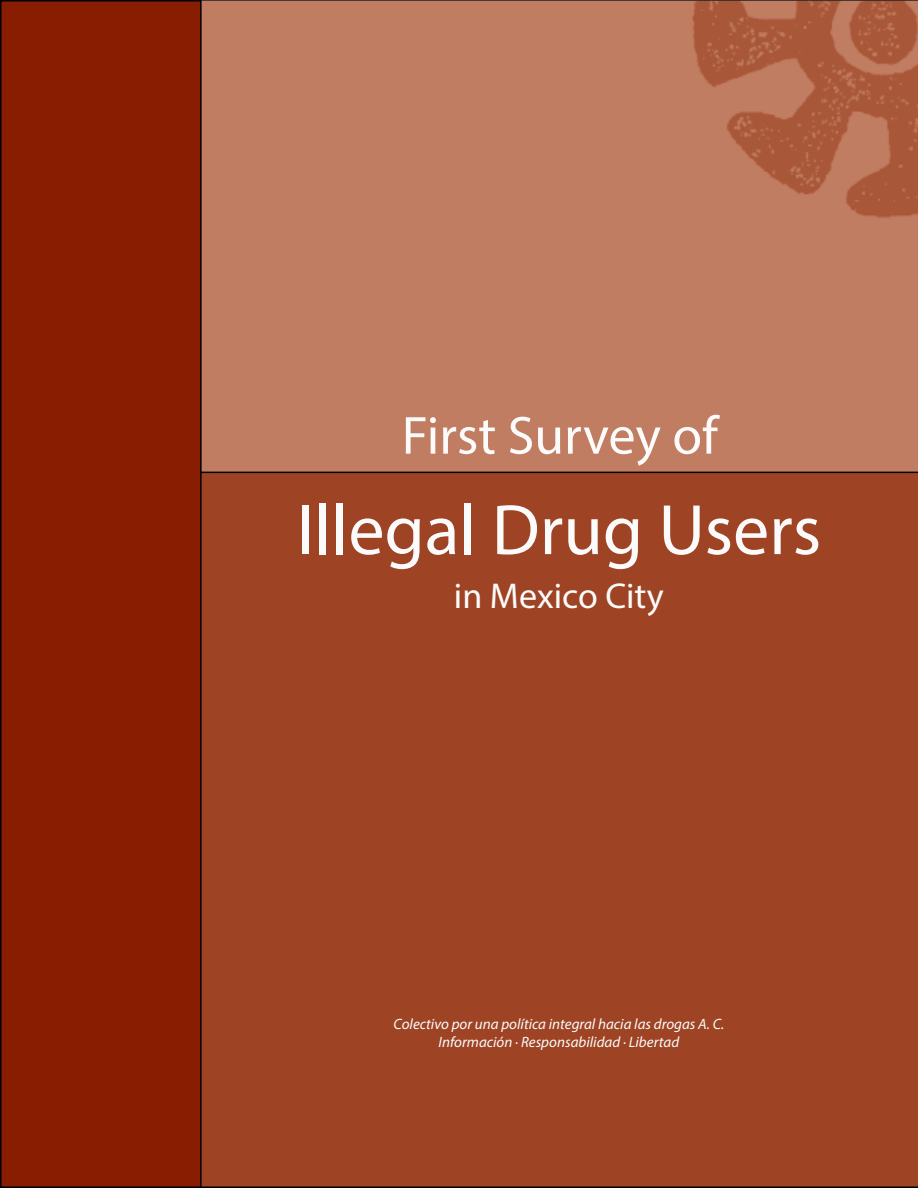
<style>
.page{position:relative;width:918px;height:1188px;background:#fff}
.page>*{position:absolute;margin:0;border:0;box-sizing:border-box;transform-origin:0 0}
.t1{font:72px "Myriad Pro";color:#fbfbfb}
.t2{font:54px "Myriad Pro";color:#fbfbfb}
.t3{font:36px "Myriad Pro";color:#fbfbfb}
.t4{font:italic 15px/18px "Myriad Pro";color:#fbfbfb;text-align:center}
</style>
<div class="page">
<svg style="left:202px;top:0;width:716px;height:313px;background:#bd785c"></svg>
<div style="left:202px;top:313px;width:716px;height:437px;background:#c17d61"></div>
<div style="left:202px;top:472px;width:716px;height:716px;background:#9e4425"></div>
<div style="left:1px;top:1px;width:200px;height:1186px;background:#891d02"></div>
<div style="left:0;top:0;width:202px;height:1188px;border:2px solid #000"></div>
<h2 class="t2" style="left:402px;top:402px;width:318px">First Survey of</h2>
<h1 class="t1" style="left:297px;top:486px;width:526px">Illegal Drug Users</h1>
<h3 class="t3" style="left:454px;top:574px;width:211px">in Mexico City</h3>
<p class="t4" style="left:394px;top:1015px;width:332px">Colectivo por una política integral hacia las drogas A. C.<br>Información · Responsabilidad · Libertad</p>
</div>
